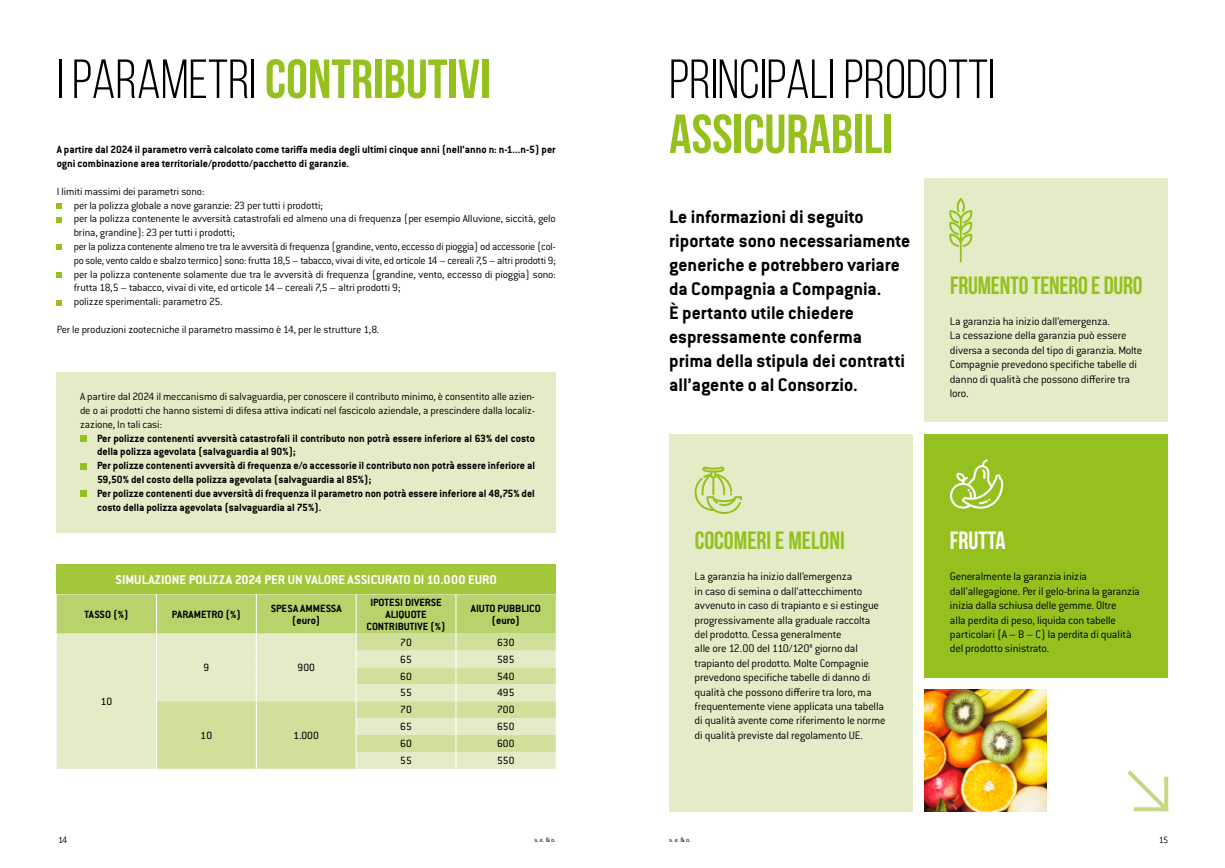
<style>
.page{position:relative;width:1225px;height:868px;background:#fff}
.page>*{position:absolute;margin:0;border:0;box-sizing:border-box;transform-origin:0 0}
.t1{font:55px/55px "Bebas Neue";color:#000}
.t2{font:700 55px "Bebas Neue";color:#95c11f}
.t3{font:700 25px "Bebas Neue";letter-spacing:-.01em;color:#95c11f}
.t4{font:700 25px "Bebas Neue";color:#fff}
.t5{font:700 20px/24px "Conduit ITC";color:#000}
.t6{font:700 14px "Conduit ITC";color:#fff}
.t7{font:12px/14.4px "Conduit ITC Light";letter-spacing:-.015em;color:#000}
.t8{font:11.5px/13.8px "Conduit ITC Light";letter-spacing:-.015em;color:#000}
.t9{font:700 11.5px/12px "Conduit ITC";color:#000;text-align:center}
.t10{font:11.5px "Conduit ITC";color:#000}
.t11{font:10px "Conduit ITC Light";color:#000}
.t12{font:7px "Conduit ITC Light";color:#000}
.s1{font-weight:400;color:#000}
.s2{font-weight:700;color:#95c11f}
</style>
<div class="page">
<svg style="left:57px;top:203px;width:5px;height:5px"></svg>
<svg style="left:57px;top:217px;width:5px;height:5px"></svg>
<svg style="left:57px;top:245px;width:5px;height:5px"></svg>
<svg style="left:57px;top:272px;width:5px;height:5px"></svg>
<svg style="left:57px;top:300px;width:5px;height:5px"></svg>
<div style="left:57px;top:372px;width:499px;height:160px;background:#e3ecc6"></div>
<svg style="left:80px;top:435px;width:6px;height:6px"></svg>
<svg style="left:80px;top:463px;width:6px;height:6px"></svg>
<svg style="left:80px;top:491px;width:6px;height:6px"></svg>
<div style="left:57px;top:564px;width:499px;height:30px;background:#a2c73a"></div>
<svg style="left:57px;top:594px;width:499px;height:174px;background:#d3e3a5"></svg>
<div style="left:924px;top:178px;width:244px;height:244px;background:#e3ecc6"></div>
<svg style="left:949px;top:198px;width:24px;height:64px"></svg>
<div style="left:669px;top:434px;width:244px;height:377px;background:#e3ecc6"></div>
<svg style="left:694px;top:466px;width:48px;height:48px"></svg>
<div style="left:924px;top:434px;width:244px;height:243px;background:#95c11f"></div>
<svg style="left:950px;top:459px;width:53px;height:50px"></svg>
<img style="left:924px;top:689px;width:122px;height:122px">
<svg style="left:1127px;top:770px;width:42px;height:42px"></svg>
<p class="t2" style="left:57px;top:49px;width:435px"><span class="s1">I PARAMETRI</span> CONTRIBUTIVI</p>
<p class="t9" style="left:57px;top:142px;width:500px;line-height:13.8px;text-align:left">A partire dal 2024 il parametro verrà calcolato come tariffa media degli ultimi cinque anni (nell’anno n: n-1...n-5) per ogni combinazione area territoriale/prodotto/pacchetto di garanzie.</p>
<p class="t8" style="left:74px;top:184px;width:483px;text-indent:-17px">I limiti massimi dei parametri sono:<br>per la polizza globale a nove garanzie: 23 per tutti i prodotti;<br>per la polizza contenente le avversità catastrofali ed almeno una di frequenza (per esempio Alluvione, siccità, gelo brina, grandine): 23 per tutti i prodotti;<br>per la polizza contenente almeno tre tra le avversità di frequenza (grandine, vento, eccesso di pioggia) od accessorie (col&shy;po sole, vento caldo e sbalzo termico) sono: frutta 18,5 – tabacco, vivai di vite, ed orticole 14 – cereali 7,5 – altri prodotti 9; per la polizza contenente solamente due tra le avversità di frequenza (grandine, vento, eccesso di pioggia) sono: frutta 18,5 – tabacco, vivai di vite, ed orticole 14 – cereali 7,5 – altri prodotti 9;<br>polizze sperimentali: parametro 25.</p>
<p class="t8" style="left:57px;top:322px;width:324px">Per le produzioni zootecniche il parametro massimo è 14, per le strutture 1,8.</p>
<p class="t8" style="left:80px;top:389px;width:456px">A partire dal 2024 il meccanismo di salvaguardia, per conoscere il contributo minimo, è consentito alle azien-</p>
<p class="t8" style="left:80px;top:403px;width:456px">de o ai prodotti che hanno sistemi di difesa attiva indicati nel fascicolo aziendale, a prescindere dalla localiz-</p>
<p class="t8" style="left:80px;top:417px;width:84px">zazione, In tali casi:</p>
<p class="t9" style="left:97px;top:431px;width:439px">Per polizze contenenti avversità catastrofali il contributo non potrà essere inferiore al 63% del costo</p>
<p class="t9" style="left:97px;top:445px;width:200px">della polizza agevolata (salvaguardia al 90%);</p>
<p class="t9" style="left:97px;top:459px;width:439px">Per polizze contenenti avversità di frequenza e/o accessorie il contributo non potrà essere inferiore al</p>
<p class="t9" style="left:97px;top:473px;width:276px">59,50% del costo della polizza agevolata (salvaguardia al 85%);</p>
<p class="t9" style="left:97px;top:487px;width:439px">Per polizze contenenti due avversità di frequenza il parametro non potrà essere inferiore al 48,75% del</p>
<p class="t9" style="left:97px;top:500px;width:226px">costo della polizza agevolata (salvaguardia al 75%).</p>
<p class="t6" style="left:115px;top:571px;width:383px">SIMULAZIONE POLIZZA 2024 PER UN VALORE ASSICURATO DI 10.000 EURO</p>
<p class="t9" style="left:85px;top:607px;width:45px">TASSO (%)</p>
<p class="t9" style="left:172px;top:607px;width:70px">PARAMETRO (%)</p>
<p class="t9" style="left:271px;top:601px;width:73px">SPESA AMMESSA (euro)</p>
<p class="t9" style="left:366px;top:595px;width:81px">IPOTESI DIVERSE<br>ALIQUOTE<br>CONTRIBUTIVE (%)</p>
<p class="t9" style="left:471px;top:601px;width:71px">AIUTO PUBBLICO (euro)</p>
<p class="t10" style="left:101px;top:694px;width:13px">10</p>
<p class="t10" style="left:203px;top:660px;width:7px">9</p>
<p class="t10" style="left:297px;top:660px;width:19px">900</p>
<p class="t10" style="left:201px;top:728px;width:13px">10</p>
<p class="t10" style="left:293px;top:728px;width:27px">1.000</p>
<p class="t10" style="left:400px;top:635px;width:13px">70</p>
<p class="t10" style="left:497px;top:635px;width:19px">630</p>
<p class="t10" style="left:400px;top:652px;width:13px">65</p>
<p class="t10" style="left:497px;top:652px;width:19px">585</p>
<p class="t10" style="left:400px;top:668px;width:13px">60</p>
<p class="t10" style="left:497px;top:668px;width:19px">540</p>
<p class="t10" style="left:400px;top:685px;width:13px">55</p>
<p class="t10" style="left:497px;top:685px;width:19px">495</p>
<p class="t10" style="left:400px;top:702px;width:13px">70</p>
<p class="t10" style="left:497px;top:702px;width:19px">700</p>
<p class="t10" style="left:400px;top:719px;width:13px">65</p>
<p class="t10" style="left:497px;top:719px;width:19px">650</p>
<p class="t10" style="left:400px;top:736px;width:13px">60</p>
<p class="t10" style="left:497px;top:736px;width:19px">600</p>
<p class="t10" style="left:400px;top:753px;width:13px">55</p>
<p class="t10" style="left:497px;top:753px;width:19px">550</p>
<p class="t11" style="left:58px;top:833px;width:11px">14</p>
<p class="t12" style="left:534px;top:835px;width:23px">s. e. &amp; o.</p>
<p class="t1" style="left:669px;top:51px;width:327px">PRINCIPALI PRODOTTI<br><span class="s2">ASSICURABILI</span></p>
<p class="t5" style="left:669px;top:204px;width:243px">Le informazioni di seguito riportate sono necessariamente generiche e potrebbero variare da Compagnia a Compagnia.<br>È pertanto utile chiedere espressamente conferma<br>prima della stipula dei contratti all’agente o al Consorzio.</p>
<p class="t3" style="left:950px;top:271px;width:194px">FRUMENTO TENERO E DURO</p>
<p class="t7" style="left:950px;top:313px;width:194px">La garanzia ha inizio dall’emergenza.<br>La cessazione della garanzia può essere diversa a seconda del tipo di garanzia. Molte Compagnie prevedono specifiche tabelle di danno di qualità che possono differire tra loro.</p>
<p class="t3" style="left:694px;top:526px;width:152px">COCOMERI E MELONI</p>
<p class="t7" style="left:694px;top:569px;width:192px">La garanzia ha inizio dall’emergenza<br>in caso di semina o dall’attecchimento avvenuto in caso di trapianto e si estingue progressivamente alla graduale raccolta del prodotto. Cessa generalmente<br>alle ore 12.00 del 110/120° giorno dal trapianto del prodotto. Molte Compagnie prevedono specifiche tabelle di danno di qualità che possono differire tra loro, ma frequentemente viene applicata una tabella di qualità avente come riferimento le norme di qualità previste dal regolamento UE.</p>
<p class="t4" style="left:950px;top:526px;width:57px">FRUTTA</p>
<p class="t7" style="left:950px;top:569px;width:191px">Generalmente la garanzia inizia dall’allegagione. Per il gelo-brina la garanzia inizia dalla schiusa delle gemme. Oltre<br>alla perdita di peso, liquida con tabelle particolari (A – B – C) la perdita di qualità del prodotto sinistrato.</p>
<p class="t12" style="left:669px;top:835px;width:23px">s. e. &amp; o.</p>
<p class="t11" style="left:1158px;top:833px;width:11px">15</p>
</div>
